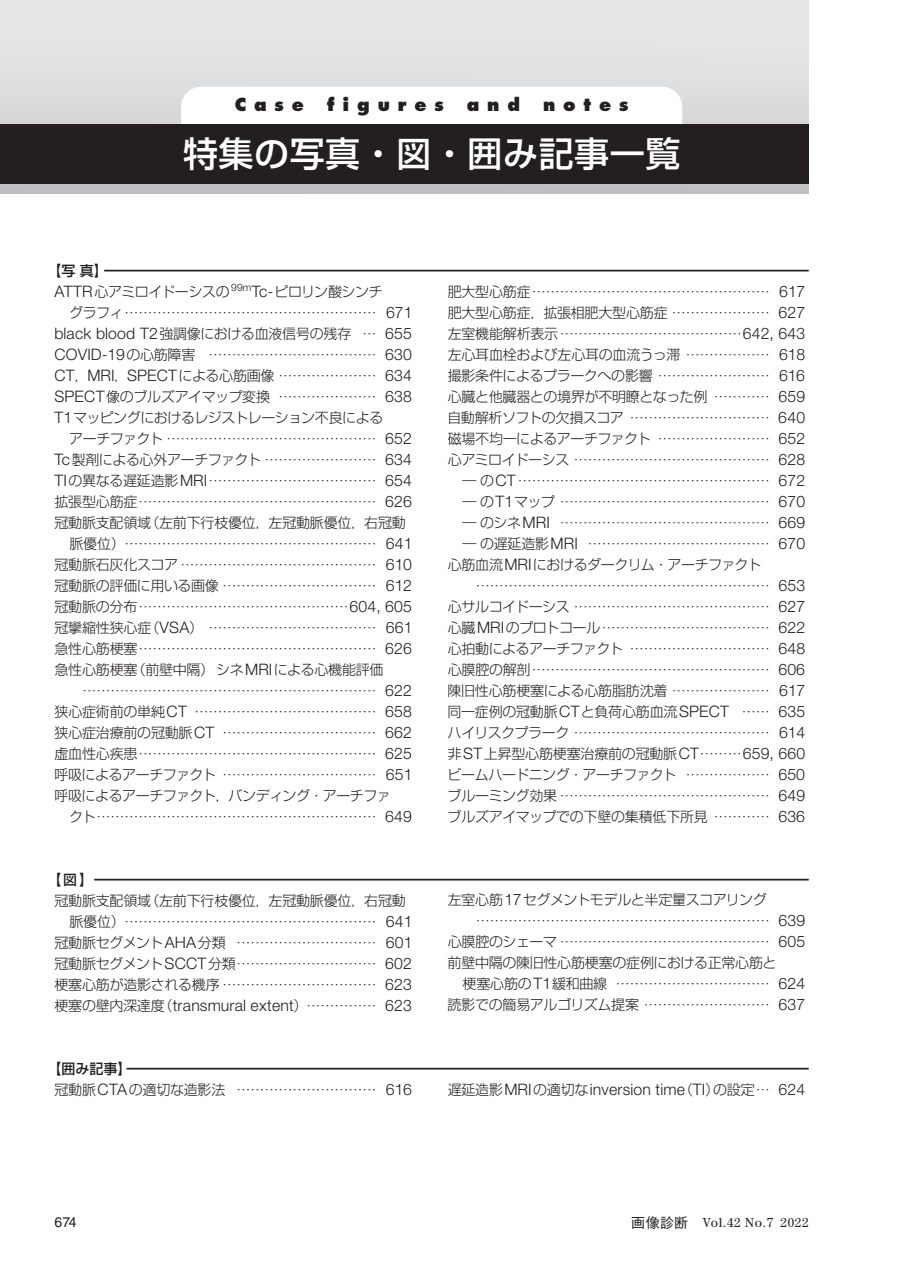
<style>
.page{position:relative;width:903px;height:1275px;background:#fff}
.page>*{position:absolute;margin:0;border:0;box-sizing:border-box;transform-origin:0 0}
.t1{font:500 35px "Shin Go Pro";letter-spacing:.015em;color:#fff}
.t2{font:800 17.5px "Futura Std";letter-spacing:.45em;color:#231f20}
.t3{font:300 15.75px "Helvetica Neue LT Std";letter-spacing:.01em;color:#231f20}
.t4{font:300 14px/21px "Shin Go Pro";letter-spacing:-.02em;color:#231f20}
.t5{font:300 14px "Shin Go Pro";letter-spacing:-.045em;color:#231f20}
.t6{font:500 14px "Shin Go Pro";color:#231f20}
.t7{font:14px "Helvetica LT Std";color:#231f20}
.t8{font:13.12px "Century Std";letter-spacing:.05em;color:#231f20}
.s1{font-family:"Helvetica Neue LT Std";font-size:15.75px}
.s2{font-family:"Shin Go Pro";font-size:14px}
.s3{font-family:"Gothic BBB Pro";font-weight:500;font-size:14px}
</style>
<div class="page">
<hr style="left:104px;top:270px;width:705px;height:1px;background:#231f20">
<svg style="left:0;top:0;width:809px;height:193px;background:#dedfe1"></svg>
<div style="left:181px;top:87px;width:501px;height:74px;background:#fff;border-radius:20px"></div>
<div style="left:0;top:124px;width:809px;height:60px;background:#231f20"></div>
<hr style="left:126px;top:1068px;width:683px;height:1px;background:#231f20">
<hr style="left:94px;top:879px;width:715px;height:1px;background:#231f20">
<p class="t2" style="left:235px;top:94px;width:71px">Case</p>
<p class="t2" style="left:327px;top:94px;width:118px">figures</p>
<p class="t2" style="left:467px;top:94px;width:55px">and</p>
<p class="t2" style="left:543px;top:94px;width:87px">notes</p>
<p class="t6" style="left:48px;top:259px;width:62px">【写真】</p>
<h1 class="t1" style="left:183px;top:125px;width:499px">特集の写真・図・囲み記事一覧</h1>
<p class="t4" style="left:69px;top:279px;width:345px;text-indent:-15px"><span class="s1">ATTR</span>心アミロイドーシスの <sup>99m</sup><span class="s1">Tc-</span>ピロリン酸シンチ<br>グラフィ……………………………………………… <span class="s1">671</span></p>
<p class="t3" style="left:54px;top:323px;width:359px">black blood T2<span class="s2">強調像における血液信号の残存 …</span> 655</p>
<p class="t4" style="left:54px;top:342px;width:359px;text-align:justify"><span class="s1">COVID-19</span>の心筋障害 ……………………………… <span class="s1">630<br>CT</span>，<span class="s1">MRI</span>，<span class="s1">SPECT</span>による心筋画像 ………………… <span class="s1">634<br>SPECT</span>像のブルズアイマップ変換 ………………… <span class="s1">638<br>T1</span>マッピングにおけるレジストレーション不良による</p>
<p class="t5" style="left:69px;top:427px;width:344px">アーチファクト ……………………………………… <span class="s1">652</span></p>
<p class="t4" style="left:55px;top:447px;width:359px"><span class="s1">Tc</span>製剤による心外アーチファクト …………………… <span class="s1">634</span></p>
<p class="t4" style="left:55px;top:468px;width:359px"><span class="s1">TI</span>の異なる遅延造影<span class="s1">MRI</span>……………………………… <span class="s1">654</span></p>
<p class="t4" style="left:54px;top:489px;width:359px">拡張型心筋症…………………………………………… <span class="s1">626</span></p>
<p class="t4" style="left:54px;top:510px;width:353px">冠動脈支配領域（左前下行枝優位，左冠動脈優位，右冠動</p>
<p class="t4" style="left:69px;top:531px;width:345px">脈優位）……………………………………………… <span class="s1">641</span></p>
<p class="t4" style="left:54px;top:552px;width:359px">冠動脈石灰化スコア …………………………………… <span class="s1">610</span></p>
<p class="t4" style="left:54px;top:573px;width:359px">冠動脈の評価に用いる画像 …………………………… <span class="s1">612</span></p>
<p class="t4" style="left:54px;top:594px;width:359px">冠動脈の分布………………………………………<span class="s1">604, 605</span></p>
<p class="t4" style="left:54px;top:615px;width:359px">冠攣縮性狭心症（<span class="s1">VSA</span>） ……………………………… <span class="s1">661</span></p>
<p class="t4" style="left:54px;top:636px;width:359px">急性心筋梗塞…………………………………………… <span class="s1">626</span></p>
<p class="t4" style="left:54px;top:657px;width:331px">急性心筋梗塞（前壁中隔） シネ<span class="s1">MRI</span>による心機能評価</p>
<p class="t4" style="left:83px;top:678px;width:331px">……………………………………………………… <span class="s1">622</span></p>
<p class="t4" style="left:54px;top:699px;width:359px">狭心症術前の単純<span class="s1">CT</span> ………………………………… <span class="s1">658</span></p>
<p class="t4" style="left:54px;top:720px;width:359px">狭心症治療前の冠動脈<span class="s1">CT</span> …………………………… <span class="s1">662</span></p>
<p class="t4" style="left:54px;top:741px;width:359px">虚血性心疾患…………………………………………… <span class="s1">625</span></p>
<p class="t4" style="left:54px;top:762px;width:360px">呼吸によるアーチファクト …………………………… <span class="s1">651</span></p>
<p class="t4" style="left:54px;top:783px;width:338px">呼吸によるアーチファクト，バンディング・アーチファ</p>
<p class="t4" style="left:69px;top:804px;width:344px">クト…………………………………………………… <span class="s1">649</span></p>
<p class="t6" style="left:48px;top:868px;width:47px">【図】</p>
<p class="t4" style="left:54px;top:888px;width:353px">冠動脈支配領域（左前下行枝優位，左冠動脈優位，右冠動</p>
<p class="t4" style="left:69px;top:909px;width:345px">脈優位）……………………………………………… <span class="s1">641</span></p>
<p class="t4" style="left:54px;top:930px;width:359px">冠動脈セグメント<span class="s1">AHA</span>分類 ………………………… <span class="s1">601</span></p>
<p class="t4" style="left:54px;top:951px;width:359px">冠動脈セグメント<span class="s1">SCCT</span>分類………………………… <span class="s1">602</span></p>
<p class="t4" style="left:54px;top:972px;width:359px">梗塞心筋が造影される機序 …………………………… <span class="s1">623</span></p>
<p class="t3" style="left:54px;top:995px;width:359px"><span class="s2">梗塞の壁内深達度（</span>transmural extent<span class="s2">）……………</span> 623</p>
<p class="t6" style="left:48px;top:1057px;width:85px">【囲み記事】</p>
<p class="t4" style="left:54px;top:1077px;width:359px">冠動脈<span class="s1">CTA</span>の適切な造影法 ………………………… <span class="s1">616</span></p>
<p class="t4" style="left:448px;top:279px;width:359px">肥大型心筋症…………………………………………… <span class="s1">617</span></p>
<p class="t4" style="left:448px;top:300px;width:359px">肥大型心筋症，拡張相肥大型心筋症 ………………… <span class="s1">627</span></p>
<p class="t4" style="left:448px;top:321px;width:359px">左室機能解析表示…………………………………<span class="s1">642, 643</span></p>
<p class="t4" style="left:448px;top:342px;width:359px">左心耳血栓および左心耳の血流うっ滞 ……………… <span class="s1">618</span></p>
<p class="t4" style="left:448px;top:363px;width:359px">撮影条件によるプラークへの影響 …………………… <span class="s1">616</span></p>
<p class="t4" style="left:448px;top:384px;width:359px">心臓と他臓器との境界が不明瞭となった例 ………… <span class="s1">659</span></p>
<p class="t4" style="left:447px;top:405px;width:359px">自動解析ソフトの欠損スコア ………………………… <span class="s1">640</span></p>
<p class="t4" style="left:448px;top:426px;width:359px">磁場不均一によるアーチファクト …………………… <span class="s1">652</span></p>
<p class="t4" style="left:448px;top:447px;width:359px">心アミロイドーシス …………………………………… <span class="s1">628</span></p>
<p class="t4" style="left:463px;top:468px;width:344px">― の<span class="s1">CT</span>……………………………………………… <span class="s1">672</span></p>
<p class="t4" style="left:463px;top:489px;width:344px">― の<span class="s1">T1</span>マップ ……………………………………… <span class="s1">670</span></p>
<p class="t4" style="left:463px;top:510px;width:344px">― のシネ<span class="s1">MRI</span> ……………………………………… <span class="s1">669</span></p>
<p class="t4" style="left:463px;top:531px;width:344px">― の遅延造影<span class="s1">MRI</span> ………………………………… <span class="s1">670</span></p>
<p class="t4" style="left:448px;top:552px;width:315px">心筋血流<span class="s1">MRI</span>におけるダークリム・アーチファクト</p>
<p class="t4" style="left:476px;top:573px;width:331px">……………………………………………………… <span class="s1">653</span></p>
<p class="t4" style="left:448px;top:594px;width:359px">心サルコイドーシス …………………………………… <span class="s1">627</span></p>
<p class="t4" style="left:448px;top:615px;width:359px">心臓<span class="s1">MRI</span>のプロトコール……………………………… <span class="s1">622</span></p>
<p class="t4" style="left:448px;top:636px;width:359px">心拍動によるアーチファクト ………………………… <span class="s1">648</span></p>
<p class="t4" style="left:448px;top:657px;width:359px">心膜腔の解剖…………………………………………… <span class="s1">606</span></p>
<p class="t4" style="left:447px;top:678px;width:359px">陳旧性心筋梗塞による心筋脂肪沈着 ………………… <span class="s1">617</span></p>
<p class="t4" style="left:447px;top:699px;width:359px">同一症例の冠動脈<span class="s1">CT</span>と負荷心筋血流<span class="s1">SPECT</span> …… <span class="s1">635</span></p>
<p class="t4" style="left:448px;top:720px;width:359px">ハイリスクプラーク …………………………………… <span class="s1">614</span></p>
<p class="t4" style="left:448px;top:741px;width:359px">非<span class="s1">ST</span>上昇型心筋梗塞治療前の冠動脈<span class="s1">CT</span>………<span class="s1">659, 660</span></p>
<p class="t4" style="left:447px;top:762px;width:359px">ビームハードニング・アーチファクト ……………… <span class="s1">650</span></p>
<p class="t4" style="left:447px;top:783px;width:359px">ブルーミング効果 ……………………………………… <span class="s1">649</span></p>
<p class="t4" style="left:447px;top:804px;width:359px">ブルズアイマップでの下壁の集積低下所見 ………… <span class="s1">636</span></p>
<p class="t4" style="left:448px;top:887px;width:320px">左室心筋<span class="s1">17</span>セグメントモデルと半定量スコアリング</p>
<p class="t4" style="left:476px;top:908px;width:331px">……………………………………………………… <span class="s1">639</span></p>
<p class="t4" style="left:448px;top:929px;width:359px">心膜腔のシェーマ ……………………………………… <span class="s1">605</span></p>
<p class="t4" style="left:448px;top:950px;width:330px">前壁中隔の陳旧性心筋梗塞の症例における正常心筋と</p>
<p class="t4" style="left:462px;top:971px;width:344px">梗塞心筋の<span class="s1">T1</span>緩和曲線 …………………………… <span class="s1">624</span></p>
<p class="t4" style="left:448px;top:992px;width:359px">読影での簡易アルゴリズム提案 ……………………… <span class="s1">637</span></p>
<p class="t3" style="left:448px;top:1079px;width:359px"><span class="s2">遅延造影</span>MRI<span class="s2">の適切な</span>inversion time<span class="s2">（</span>TI<span class="s2">）の設定…</span> 624</p>
<p class="t7" style="left:55px;top:1214px;width:24px">674</p>
<p class="t8" style="left:631px;top:1215px;width:179px"><span class="s3">画像診断</span> Vol.42 No.7 2022</p>
</div>
